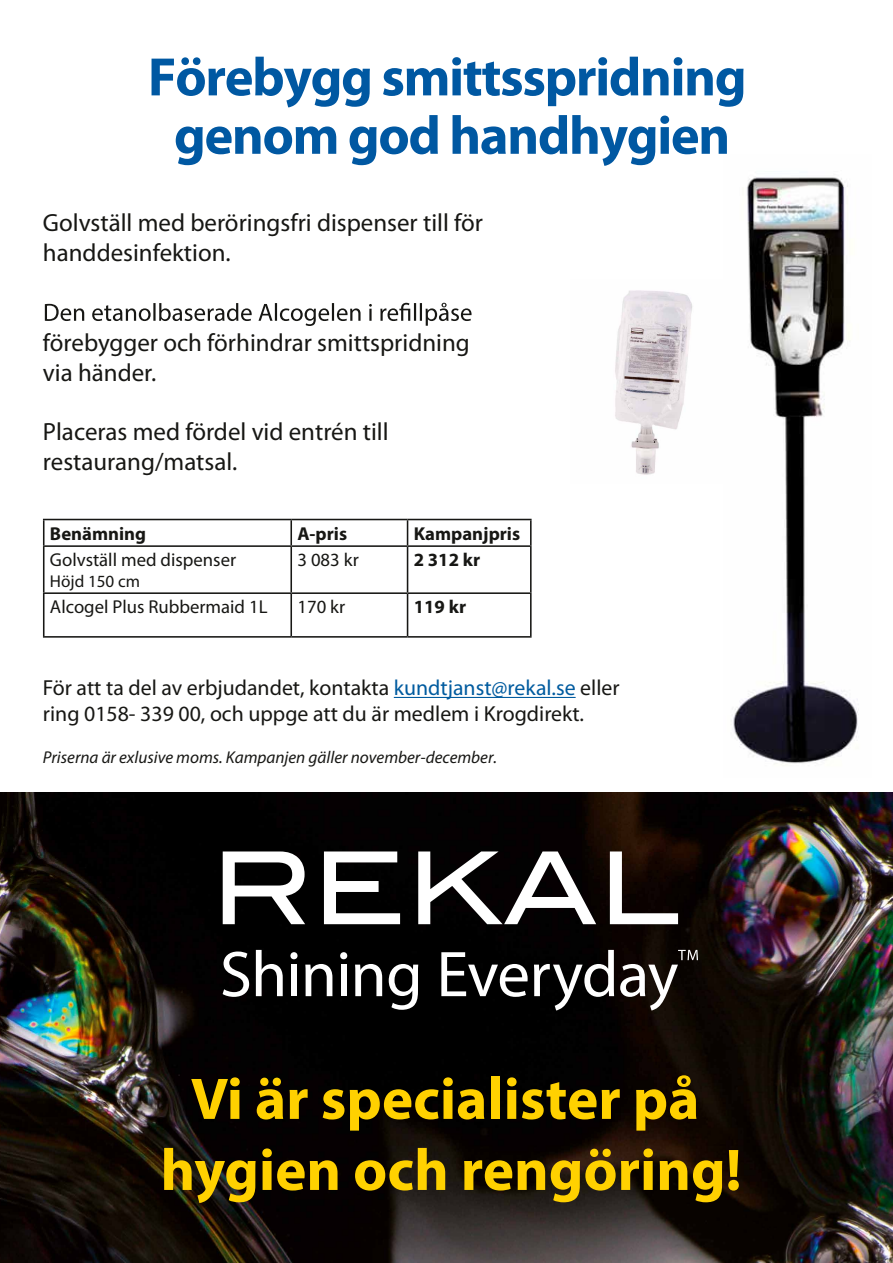
<style>
.page{position:relative;width:893px;height:1263px;background:#fff}
.page>*{position:absolute;margin:0;border:0;box-sizing:border-box;transform-origin:0 0}
.t1{font:700 59.25px/71.1px "Myriad Pro";color:#ffd100;text-align:center}
.t2{font:700 54.6px "Myriad Pro";letter-spacing:-.025em;color:#0058a2}
.t3{font:24.9px/29.8px "Myriad Pro";color:#171714}
.t4{font:21.75px/26.1px "Myriad Pro";color:#171714}
.t5{font:18.75px "Myriad Pro";color:#171714}
.t6{font:700 18.75px "Myriad Pro";color:#171714}
.t7{font:italic 17.1px "Myriad Pro";color:#171714}
.t8{font:17.1px "Myriad Pro";color:#171714}
.s1{color:#005b9f}
</style>
<div class="page">
<img style="left:615px;top:290px;width:78px;height:185px">
<img style="left:0;top:792px;width:893px;height:471px">
<svg style="left:223px;top:851px;width:82px;height:73px"></svg>
<svg style="left:324px;top:851px;width:76px;height:73px"></svg>
<svg style="left:418px;top:851px;width:178px;height:73px"></svg>
<svg style="left:610px;top:851px;width:68px;height:73px"></svg>
<svg style="left:355px;top:964px;width:27px;height:32px"></svg>
<div style="left:341px;top:965px;width:6px;height:31px;background:#fff"></div>
<svg style="left:256px;top:950px;width:27px;height:46px"></svg>
<svg style="left:305px;top:964px;width:27px;height:32px"></svg>
<svg style="left:223px;top:951px;width:26px;height:46px"></svg>
<svg style="left:389px;top:964px;width:29px;height:46px"></svg>
<div style="left:290px;top:952px;width:8px;height:7px;background:#fff;border-radius:50%"></div>
<div style="left:291px;top:965px;width:6px;height:31px;background:#fff"></div>
<div style="left:340px;top:952px;width:7px;height:7px;background:#fff;border-radius:50%"></div>
<svg style="left:620px;top:950px;width:78px;height:60px"></svg>
<svg style="left:441px;top:952px;width:87px;height:45px"></svg>
<svg style="left:534px;top:950px;width:80px;height:60px"></svg>
<svg style="left:45px;top:303px;width:427px;height:23px"></svg>
<img style="left:733px;top:177px;width:126px;height:588px">
<hr style="left:394px;top:697px;width:182px;height:1px;background:#005b9f">
<hr style="left:43px;top:519px;width:248px;height:1px;background:#171714">
<hr style="left:43px;top:520px;width:2px;height:25px;background:#171714">
<hr style="left:291px;top:519px;width:117px;height:1px;background:#171714">
<hr style="left:290px;top:520px;width:2px;height:25px;background:#171714">
<hr style="left:408px;top:519px;width:124px;height:1px;background:#171714">
<svg style="left:407px;top:520px;width:1px;height:25px"></svg>
<hr style="left:530px;top:520px;width:2px;height:25px;background:#171714">
<hr style="left:43px;top:545px;width:248px;height:2px;background:#171714">
<hr style="left:43px;top:547px;width:2px;height:45px;background:#171714">
<hr style="left:291px;top:545px;width:117px;height:2px;background:#171714">
<hr style="left:290px;top:547px;width:2px;height:45px;background:#171714">
<hr style="left:408px;top:545px;width:124px;height:2px;background:#171714">
<hr style="left:407px;top:547px;width:1px;height:45px;background:#171714">
<hr style="left:530px;top:547px;width:2px;height:45px;background:#171714">
<hr style="left:43px;top:592px;width:248px;height:2px;background:#171714">
<hr style="left:43px;top:594px;width:2px;height:42px;background:#171714">
<hr style="left:291px;top:592px;width:117px;height:2px;background:#171714">
<hr style="left:290px;top:594px;width:2px;height:42px;background:#171714">
<hr style="left:408px;top:592px;width:124px;height:2px;background:#171714">
<hr style="left:407px;top:594px;width:1px;height:42px;background:#171714">
<hr style="left:530px;top:594px;width:2px;height:42px;background:#171714">
<hr style="left:43px;top:636px;width:248px;height:2px;background:#171714">
<hr style="left:291px;top:636px;width:117px;height:2px;background:#171714">
<hr style="left:408px;top:636px;width:124px;height:2px;background:#171714">
<h2 class="t2" style="left:148px;top:41px;width:600px">Förebygg smittsspridning</h2>
<h2 class="t2" style="left:174px;top:100px;width:558px">genom god handhygien</h2>
<p class="t3" style="left:43px;top:207px;width:442px">Golvställ med beröringsfri dispenser till för handdesinfektion.</p>
<p class="t3" style="left:43px;top:327px;width:428px">förebygger och förhindrar smittspridning via händer.</p>
<p class="t3" style="left:43px;top:417px;width:347px">Placeras med fördel vid entrén till restaurang/matsal.</p>
<p class="t6" style="left:50px;top:521px;width:98px">Benämning</p>
<p class="t6" style="left:297px;top:521px;width:51px">A-pris</p>
<p class="t6" style="left:414px;top:521px;width:108px">Kampanjpris</p>
<p class="t5" style="left:50px;top:548px;width:188px">Golvställ med dispenser</p>
<p class="t8" style="left:50px;top:571px;width:92px">Höjd 150 cm</p>
<p class="t5" style="left:297px;top:548px;width:63px">3 083 kr</p>
<p class="t6" style="left:414px;top:548px;width:68px">2 312 kr</p>
<p class="t5" style="left:50px;top:596px;width:219px">Alcogel Plus Rubbermaid 1L</p>
<p class="t5" style="left:297px;top:596px;width:49px">170 kr</p>
<p class="t6" style="left:414px;top:595px;width:54px">119 kr</p>
<p class="t4" style="left:43px;top:674px;width:578px">För att ta del av erbjudandet, kontakta <span class="s1">kundtjanst@rekal.se</span> eller ring 0158- 339 00, och uppge att du är medlem i Krogdirekt.</p>
<p class="t7" style="left:43px;top:746px;width:456px">Priserna är exlusive moms. Kampanjen gäller november-december.</p>
<h1 class="t1" style="left:161px;top:1061px;width:582px">Vi är specialister på hygien och rengöring!</h1>
</div>
